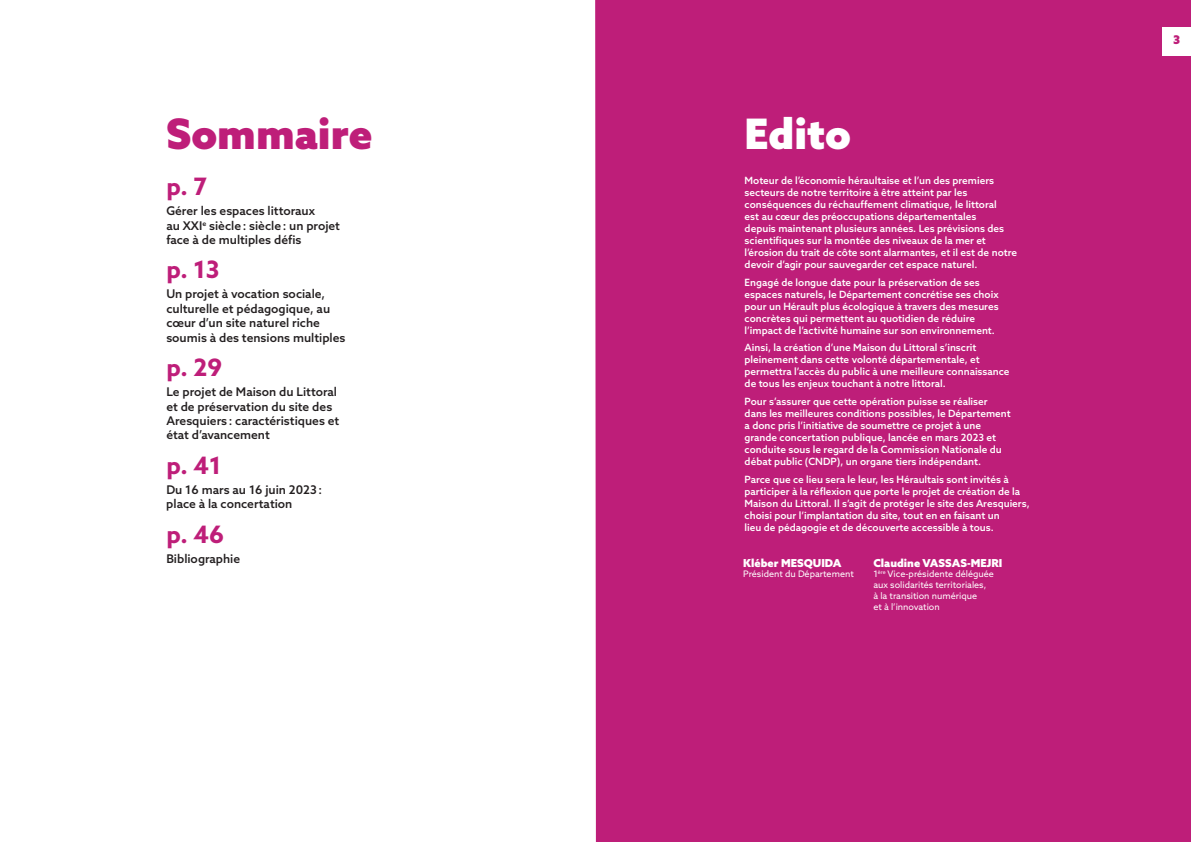
<style>
.page{position:relative;width:1191px;height:842px;background:#fff}
.page>*{position:absolute;margin:0;border:0;box-sizing:border-box;transform-origin:0 0}
.t1{font:900 42px "Azo Sans";color:#be1e79}
.t2{font:900 42px "Azo Sans";letter-spacing:-.005em;color:#fff}
.texte-courant{font:700 24px "Azo Sans";color:#be1e79}
.texte-courant-2{font:500 12px/14.4px "Azo Sans";color:#231f20}
.t3{font:900 12px "Azo Sans";color:#be1e79}
.texte-courant-3{font:900 11px "Azo Sans";color:#fff}
.texte-courant-4{font:500 10px/12px "Azo Sans";color:#fff}
.texte-courant-5{font:9px/10.8px "Azo Sans";color:#fff}
</style>
<div class="page">
<div style="left:595px;top:0;width:596px;height:842px;background:#be1e79"></div>
<div style="left:1162px;top:27px;width:29px;height:28px;background:#fff"></div>
<p class="t1" style="left:166px;top:106px;width:208px">Sommaire</p>
<p class="texte-courant" style="left:166px;top:171px;width:42px">p. 7</p>
<p class="texte-courant-2" style="left:166px;top:203px;width:175px">Gérer les espaces littoraux<br>au XXI<sup>e</sup> siècle: siècle: un projet face à de multiples défis</p>
<p class="texte-courant" style="left:166px;top:254px;width:55px">p. 13</p>
<p class="texte-courant-2" style="left:166px;top:287px;width:181px">Un projet à vocation sociale, culturelle et pédagogique, au cœur d’un site naturel riche soumis à des tensions multiples</p>
<p class="texte-courant" style="left:166px;top:352px;width:57px">p. 29</p>
<p class="texte-courant-2" style="left:166px;top:385px;width:175px">Le projet de Maison du Littoral et de préservation du site des<br>Aresquiers : caractéristiques et état d’avancement</p>
<p class="texte-courant" style="left:166px;top:449px;width:57px">p. 41</p>
<p class="texte-courant-2" style="left:166px;top:482px;width:157px">Du 16 mars au 16 juin 2023: place à la concertation</p>
<p class="texte-courant" style="left:166px;top:518px;width:59px">p. 46</p>
<p class="texte-courant-2" style="left:166px;top:551px;width:75px">Bibliographie</p>
<p class="t2" style="left:744px;top:106px;width:108px">Edito</p>
<p class="texte-courant-4" style="left:744px;top:174px;width:274px">Moteur de l’économie héraultaise et l’un des premiers secteurs de notre territoire à être atteint par les conséquences du réchauffement climatique, le littoral<br>est au cœur des préoccupations départementales<br>depuis maintenant plusieurs années. Les prévisions des scientifiques sur la montée des niveaux de la mer et l’érosion du trait de côte sont alarmantes, et il est de notre devoir d’agir pour sauvegarder cet espace naturel.</p>
<p class="texte-courant-4" style="left:744px;top:276px;width:255px">Engagé de longue date pour la préservation de ses espaces naturels, le Département concrétise ses choix pour un Hérault plus écologique à travers des mesures concrètes qui permettent au quotidien de réduire l’impact de l’activité humaine sur son environnement.</p>
<p class="texte-courant-4" style="left:744px;top:342px;width:266px">Ainsi, la création d’une Maison du Littoral s’inscrit pleinement dans cette volonté départementale, et permettra l’accès du public à une meilleure connaissance de tous les enjeux touchant à notre littoral.</p>
<p class="texte-courant-4" style="left:744px;top:395px;width:268px">Pour s’assurer que cette opération puisse se réaliser dans les meilleures conditions possibles, le Département a donc pris l’initiative de soumettre ce projet à une grande concertation publique, lancée en mars 2023 et conduite sous le regard de la Commission Nationale du débat public (CNDP), un organe tiers indépendant.</p>
<p class="texte-courant-4" style="left:744px;top:473px;width:287px">Parce que ce lieu sera le leur, les Héraultais sont invités à participer à la réflexion que porte le projet de création de la Maison du Littoral. Il s’agit de protéger le site des Aresquiers, choisi pour l’implantation du site, tout en en faisant un<br>lieu de pédagogie et de découverte accessible à tous.</p>
<p class="texte-courant-3" style="left:743px;top:555px;width:100px">Kléber MESQUIDA</p>
<p class="texte-courant-5" style="left:743px;top:569px;width:112px">Président du Département</p>
<p class="texte-courant-3" style="left:873px;top:555px;width:130px">Claudine VASSAS-MEJRI</p>
<p class="texte-courant-5" style="left:873px;top:569px;width:122px">1<sup>ère</sup> Vice-présidente déléguée aux solidarités territoriales,<br>à la transition numérique<br>et à l’innovation</p>
<p class="t3" style="left:1173px;top:31px;width:9px">3</p>
</div>
